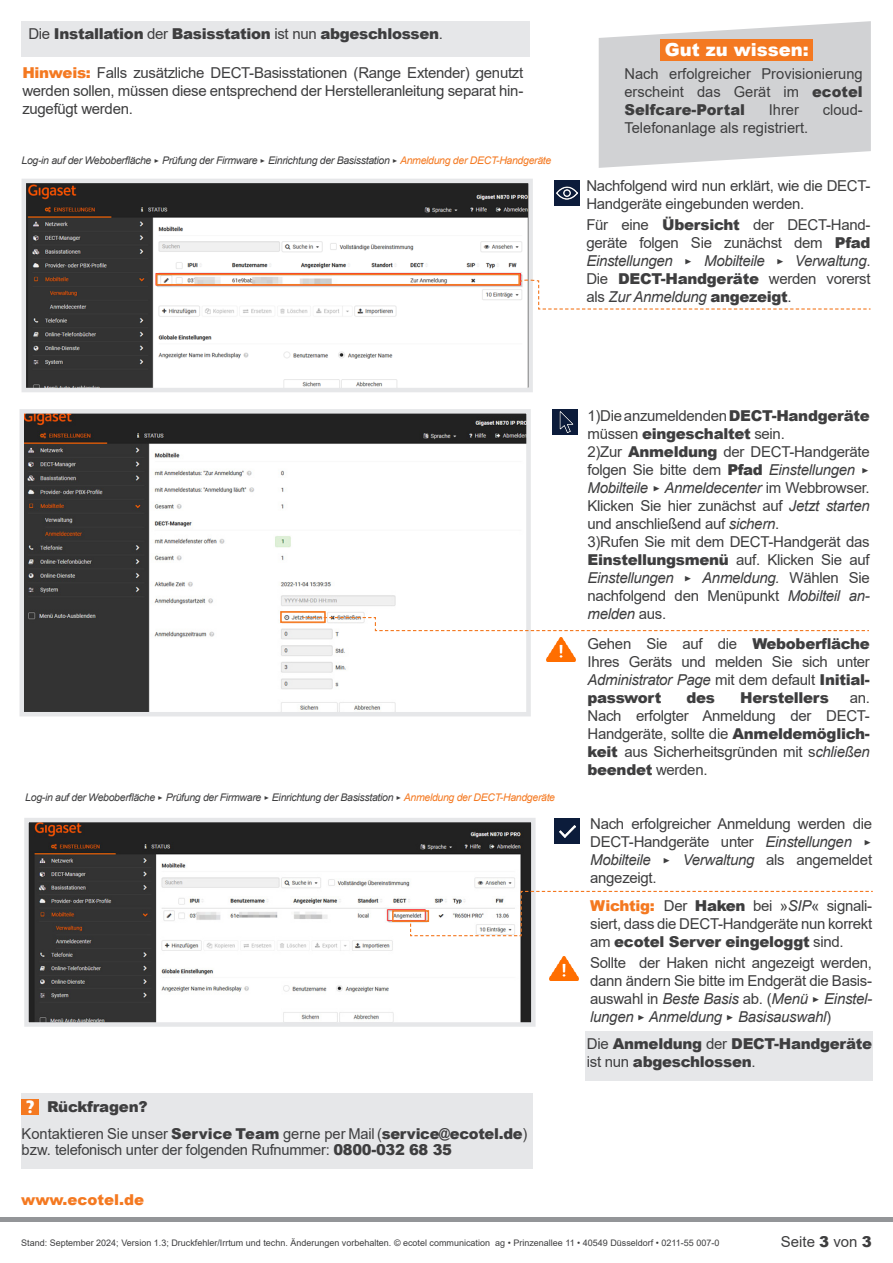
<style>
.page{position:relative;width:893px;height:1263px;background:#fff}
.page>*{position:absolute;margin:0;border:0;box-sizing:border-box;transform-origin:0 0}
.t1{font:900 18px "Arial";color:#fff}
.t2{font:900 18px "Transit";color:#fff}
.t3{font:15px/18px "Arial";letter-spacing:-.02em;color:#3e3e3f;text-align:justify}
.t4{font:900 15px/18px "Arial";letter-spacing:-.02em;color:#3e3e3f}
.t5{font:15px "Arial";color:#3e3e3f}
.t6{font:900 15px "Arial";color:#f47921}
.t7{font:italic 10.5px "Arial";letter-spacing:-.03em;color:#3e3e3f}
.t8{font:9px "Arial";color:#3e3e3f}
.s1{font-weight:400}
.s2{font-weight:900;color:#f47921}
.s3{font-family:"Transit";font-style:normal}
.s4{color:#f47921}
.s5{font-weight:900}
.s6{font-style:italic}
.s7{font-family:"Transit";font-style:italic}
.s8{font-family:"Transit"}
</style>
<div class="page">
<svg style="left:599px;top:21px;width:272px;height:147px"></svg>
<div style="left:22px;top:1093px;width:511px;height:76px;background:#e6e7e9"></div>
<div style="left:22px;top:1099px;width:17px;height:16px;background:#f47921"></div>
<div style="left:554px;top:180px;width:25px;height:26px;background:#0c1c3b"></div>
<img style="left:556px;top:186px;width:21px;height:14px">
<img style="left:27px;top:184px;width:501px;height:203px">
<div style="left:22px;top:179px;width:511px;height:213px;border:4px solid #e6e7e9"></div>
<div style="left:156px;top:274px;width:364px;height:11px;border:2px solid #f47921"></div>
<svg style="left:519px;top:279px;width:352px;height:31px"></svg>
<div style="left:661px;top:40px;width:152px;height:21px;background:#f47921"></div>
<div style="left:22px;top:21px;width:508px;height:36px;background:#e6e7e9"></div>
<div style="left:552px;top:409px;width:25px;height:26px;background:#0c1c3b"></div>
<img style="left:559px;top:411px;width:15px;height:22px">
<img style="left:24px;top:414px;width:502px;height:297px">
<div style="left:19px;top:409px;width:512px;height:307px;border:4px solid #e6e7e9"></div>
<img style="left:546px;top:638px;width:29px;height:24px">
<svg style="left:302px;top:616px;width:567px;height:16px"></svg>
<div style="left:485px;top:533px;width:16px;height:18px;background:#fff"></div>
<div style="left:280px;top:611px;width:46px;height:12px;border:2px solid #f47921"></div>
<div style="left:585px;top:1031px;width:287px;height:50px;background:#e6e7e9"></div>
<div style="left:555px;top:818px;width:25px;height:26px;background:#0c1c3b"></div>
<img style="left:559px;top:825px;width:16px;height:12px">
<img style="left:29px;top:823px;width:502px;height:199px">
<div style="left:24px;top:818px;width:512px;height:209px;border:4px solid #e6e7e9"></div>
<img style="left:549px;top:956px;width:29px;height:24px">
<div style="left:392px;top:910px;width:37px;height:12px;border:2px solid #f47921"></div>
<svg style="left:409px;top:890px;width:464px;height:47px"></svg>
<div style="left:0;top:1217px;width:893px;height:5px;background:#939598"></div>
<p class="t4" style="left:28px;top:24px;width:416px"><span class="s1">Die</span> Installation <span class="s1">der</span> Basisstation <span class="s1">ist nun</span> abgeschlossen<span class="s1">.</span></p>
<p class="t3" style="left:22px;top:64px;width:502px"><span class="s2">Hinweis:</span> Falls zusätzliche DECT-Basisstationen (Range Extender) genutzt werden sollen, müssen diese entsprechend der Herstelleranleitung separat hin&shy;zugefügt werden.</p>
<p class="t7" style="left:22px;top:154px;width:531px">Log-in auf der Weboberfläche <span class="s3">&gt;</span> Prüfung der Firmware <span class="s3">&gt;</span> Einrichtung der Basisstation <span class="s3">&gt;</span> <span class="s4">Anmeldung der DECT-Handgeräte</span></p>
<p class="t1" style="left:665px;top:36px;width:145px">Gut zu wissen:</p>
<p class="t3" style="left:624px;top:64px;width:240px">Nach erfolgreicher Provisionierung erscheint das Gerät im <span class="s5">ecotel Selfcare-Portal</span></p>
<p class="t3" style="left:769px;top:100px;width:32px">Ihrer</p>
<p class="t3" style="left:823px;top:100px;width:42px">cloud-</p>
<p class="t5" style="left:624px;top:117px;width:185px">Telefonanlage als registriert.</p>
<p class="t3" style="left:586px;top:177px;width:286px">Nachfolgend wird nun erklärt, wie die DECT-<br>Handgeräte eingebunden werden.</p>
<p class="t3" style="left:586px;top:216px;width:286px">Für eine <span class="s5">Übersicht</span> der DECT-Hand&shy;geräte folgen Sie zunächst dem <span class="s5">Pfad </span><span class="s6">Einstellungen</span> <span class="s7">&gt;</span> <span class="s6">Mobilteile</span> <span class="s7">&gt;</span> <span class="s6">Verwaltung</span>.<br>Die <span class="s5">DECT-Handgeräte</span> werden vorerst als <span class="s6">Zur Anmeldung</span> <span class="s5">angezeigt</span>.</p>
<p class="t7" style="left:25px;top:791px;width:531px">Log-in auf der Weboberfläche <span class="s3">&gt;</span> Prüfung der Firmware <span class="s3">&gt;</span> Einrichtung der Basisstation <span class="s3">&gt;</span> <span class="s4">Anmeldung der DECT-Handgeräte</span></p>
<p class="t2" style="left:26px;top:1096px;width:10px">?</p>
<p class="t4" style="left:47px;top:1097px;width:102px">Rückfragen?</p>
<p class="t3" style="left:22px;top:1125px;width:507px;line-height:16.5px">Kontaktieren Sie unser <span class="s5">Service Team</span> gerne per Mail (<span class="s5">service@ecotel.de</span>) bzw. telefonisch unter der folgenden Rufnummer: <span class="s5">0800-032 68 35</span></p>
<p class="t6" style="left:21px;top:1189px;width:124px">www.ecotel.de</p>
<p class="t3" style="left:587px;top:407px;width:284px">1)Die anzumeldenden <span class="s5">DECT-Handgeräte </span>müssen <span class="s5">eingeschaltet</span> sein.</p>
<p class="t3" style="left:587px;top:443px;width:284px">2)Zur <span class="s5">Anmeldung</span> der DECT-Handgeräte folgen Sie bitte dem <span class="s5">Pfad</span> <span class="s6">Einstellungen</span> <span class="s7">&gt; </span><span class="s6">Mobilteile</span> <span class="s7">&gt;</span> <span class="s6">Anmeldecenter</span> im Webbrowser.<br>Klicken Sie hier zunächst auf <span class="s6">Jetzt starten </span>und anschließend auf <span class="s6">sichern</span>.</p>
<p class="t3" style="left:587px;top:533px;width:284px">3)Rufen Sie mit dem DECT-Handgerät das <span class="s5">Einstellungsmenü</span> auf. Klicken Sie auf <span class="s6">Einstellungen</span> <span class="s7">&gt;</span> <span class="s6">Anmeldung.</span> Wählen Sie nachfolgend den Menüpunkt <span class="s6">Mobilteil an&shy;melden</span> aus.</p>
<p class="t3" style="left:587px;top:634px;width:284px">Gehen Sie auf die <span class="s5">Weboberfläche </span>Ihres Geräts und melden Sie sich unter <span class="s6">Administrator Page</span> mit dem default <span class="s5">Initial&shy;passwort</span></p>
<p class="t4" style="left:686px;top:688px;width:30px">des</p>
<p class="t4" style="left:740px;top:688px;width:90px">Herstellers</p>
<p class="t3" style="left:587px;top:688px;width:284px;text-indent:262px">an.<br>Nach erfolgter Anmeldung der DECT-Handgeräte, sollte die <span class="s5">Anmeldemöglich&shy;keit</span> aus Sicherheitsgründen mit s<span class="s6">chließen </span><span class="s5">beendet</span> werden.</p>
<p class="t3" style="left:590px;top:815px;width:284px">Nach erfolgreicher Anmeldung werden die DECT-Handgeräte unter <span class="s6">Einstellungen</span> <span class="s7">&gt; </span><span class="s6">Mobilteile</span> <span class="s7">&gt;</span> <span class="s6">Verwaltung</span> als angemeldet angezeigt.</p>
<p class="t3" style="left:590px;top:896px;width:284px"><span class="s2">Wichtig:</span> Der <span class="s5">Haken</span> bei »<span class="s6">SIP</span>« signali&shy;siert, dass die DECT-Handgeräte nun korrekt am <span class="s5">ecotel Server eingeloggt</span> sind.</p>
<p class="t3" style="left:590px;top:953px;width:284px">Sollte der Haken nicht angezeigt werden, dann ändern Sie bitte im Endgerät die Basis&shy;auswahl in <span class="s6">Beste Basis</span> ab. (<span class="s6">Menü</span> <span class="s8">&gt;</span> <span class="s6">Einstel&shy;lungen</span> <span class="s8">&gt;</span> <span class="s6">Anmeldung</span> <span class="s8">&gt;</span> <span class="s6">Basisauswahl</span>)</p>
<p class="t4" style="left:587px;top:1034px;width:287px"><span class="s1">Die</span> Anmeldung <span class="s1">der</span> DECT-Handgeräte <span class="s1">ist nun</span> abgeschlossen<span class="s1">.</span></p>
<p class="t8" style="left:21px;top:1236px;width:700px">Stand: September 2024; Version 1.3; Druckfehler/Irrtum und techn. Änderungen vorbehalten. © ecotel communication ag • Prinzenallee 11 • 40549 Düsseldorf • 0211-55 007-0</p>
<p class="t5" style="left:781px;top:1231px;width:92px">Seite <span class="s5">3</span> von <span class="s5">3</span></p>
</div>
